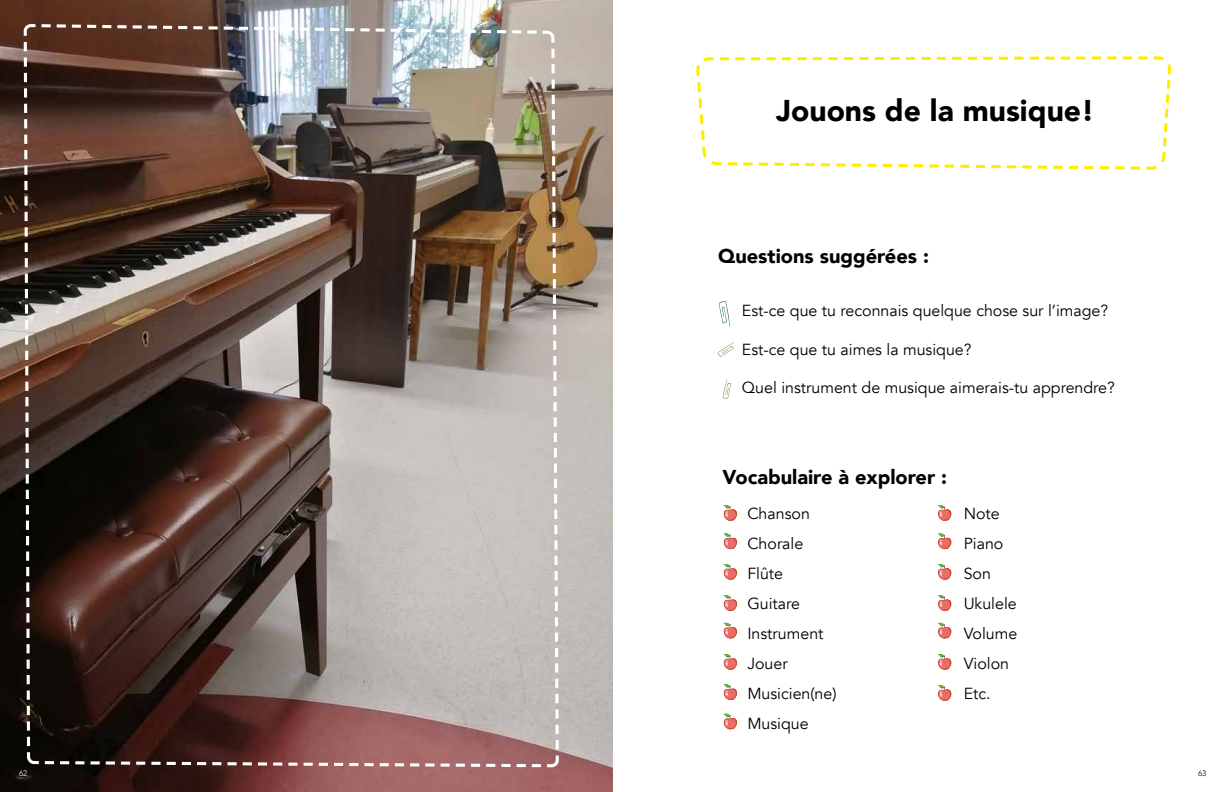
<style>
.page{position:relative;width:1224px;height:792px;background:#fff}
.page>*{position:absolute;margin:0;border:0;box-sizing:border-box;transform-origin:0 0}
.t1{font:900 30px "Avenir";color:#000}
.t2{font:900 20px "Avenir";color:#000}
.t3{font:16px "Avenir";color:#000}
.t4{font:300 8px "Avenir";color:#fff}
.t5{font:300 8px "Avenir";color:#000}
</style>
<div class="page">
<img style="left:0;top:0;width:612px;height:792px">
<img style="left:22px;top:23px;width:538px;height:746px">
<svg style="left:696px;top:56px;width:476px;height:114px"></svg>
<svg style="left:723px;top:505px;width:14px;height:16px"></svg>
<svg style="left:938px;top:505px;width:13px;height:16px"></svg>
<svg style="left:723px;top:533px;width:14px;height:17px"></svg>
<svg style="left:938px;top:533px;width:13px;height:17px"></svg>
<svg style="left:723px;top:564px;width:14px;height:16px"></svg>
<svg style="left:938px;top:564px;width:13px;height:16px"></svg>
<svg style="left:723px;top:595px;width:14px;height:16px"></svg>
<svg style="left:938px;top:595px;width:13px;height:16px"></svg>
<svg style="left:723px;top:623px;width:14px;height:16px"></svg>
<svg style="left:723px;top:654px;width:14px;height:16px"></svg>
<svg style="left:723px;top:684px;width:14px;height:16px"></svg>
<svg style="left:723px;top:713px;width:14px;height:17px"></svg>
<svg style="left:938px;top:623px;width:13px;height:16px"></svg>
<svg style="left:938px;top:654px;width:13px;height:16px"></svg>
<svg style="left:938px;top:685px;width:13px;height:16px"></svg>
<svg style="left:719px;top:300px;width:11px;height:27px"></svg>
<svg style="left:717px;top:342px;width:17px;height:15px"></svg>
<svg style="left:723px;top:379px;width:8px;height:20px"></svg>
<p class="t1" style="left:776px;top:85px;width:320px">Jouons de la musique!</p>
<p class="t2" style="left:718px;top:238px;width:212px">Questions suggérées :</p>
<p class="t3" style="left:742px;top:301px;width:368px">Est-ce que tu reconnais quelque chose sur l’image?</p>
<p class="t3" style="left:742px;top:340px;width:231px">Est-ce que tu aimes la musique?</p>
<p class="t3" style="left:742px;top:378px;width:375px">Quel instrument de musique aimerais-tu apprendre?</p>
<p class="t2" style="left:723px;top:460px;width:226px">Vocabulaire à explorer :</p>
<p class="t3" style="left:747px;top:504px;width:64px">Chanson</p>
<p class="t3" style="left:747px;top:534px;width:57px">Chorale</p>
<p class="t3" style="left:747px;top:564px;width:37px">Flûte</p>
<p class="t3" style="left:747px;top:594px;width:54px">Guitare</p>
<p class="t3" style="left:747px;top:624px;width:78px">Instrument</p>
<p class="t3" style="left:747px;top:654px;width:42px">Jouer</p>
<p class="t3" style="left:747px;top:684px;width:91px">Musicien(ne)</p>
<p class="t3" style="left:747px;top:714px;width:63px">Musique</p>
<p class="t3" style="left:964px;top:504px;width:38px">Note</p>
<p class="t3" style="left:964px;top:534px;width:41px">Piano</p>
<p class="t3" style="left:964px;top:564px;width:29px">Son</p>
<p class="t3" style="left:964px;top:594px;width:55px">Ukulele</p>
<p class="t3" style="left:964px;top:624px;width:55px">Volume</p>
<p class="t3" style="left:964px;top:654px;width:47px">Violon</p>
<p class="t3" style="left:964px;top:684px;width:28px">Etc.</p>
<p class="t4" style="left:19px;top:768px;width:10px">62</p>
<p class="t5" style="left:1198px;top:768px;width:10px">63</p>
</div>
